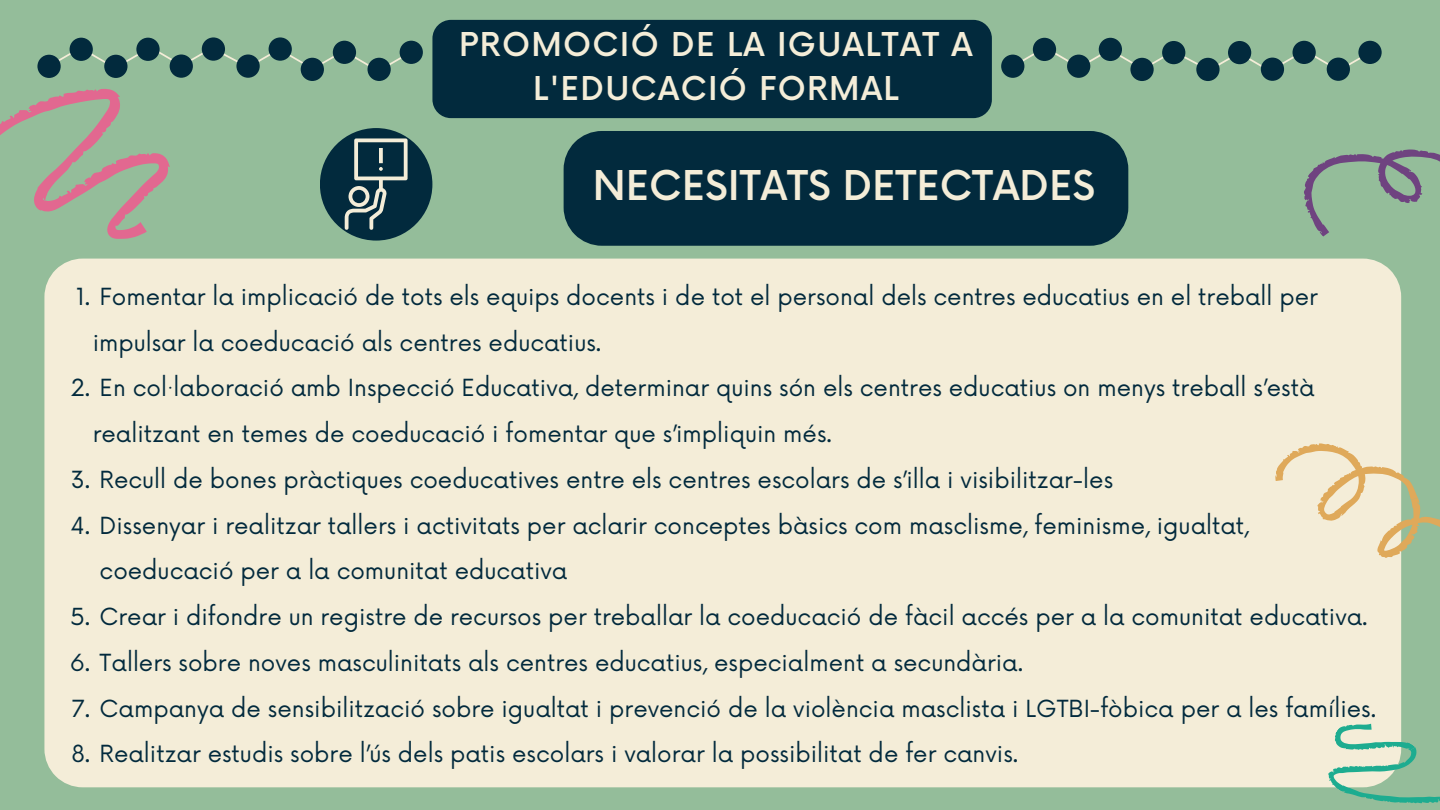
<style>
.page{position:relative;width:1440px;height:810px;background:#94bd9a}
.page>*{position:absolute;margin:0;border:0;box-sizing:border-box;transform-origin:0 0}
.t1{font:500 40px "Now";color:#f4edd8}
.t2{font:500 32px/44.2px "Now";letter-spacing:.04em;color:#f4edd8;text-align:center}
.t3{font:23px/45.8px "Now";color:#022a3d}
</style>
<div class="page">
<div style="left:1001px;top:55px;width:23px;height:23px;background:#022a3d;border-radius:50%"></div>
<div style="left:1033px;top:38px;width:23px;height:23px;background:#022a3d;border-radius:50%"></div>
<div style="left:1067px;top:55px;width:23px;height:23px;background:#022a3d;border-radius:50%"></div>
<div style="left:1099px;top:38px;width:23px;height:23px;background:#022a3d;border-radius:50%"></div>
<div style="left:1130px;top:58px;width:24px;height:23px;background:#022a3d;border-radius:50%"></div>
<div style="left:1162px;top:41px;width:23px;height:23px;background:#022a3d;border-radius:50%"></div>
<div style="left:1196px;top:58px;width:24px;height:23px;background:#022a3d;border-radius:50%"></div>
<div style="left:1228px;top:41px;width:23px;height:23px;background:#022a3d;border-radius:50%"></div>
<svg style="left:1011px;top:47px;width:356px;height:25px"></svg>
<div style="left:1261px;top:58px;width:23px;height:23px;background:#022a3d;border-radius:50%"></div>
<div style="left:1293px;top:41px;width:23px;height:23px;background:#022a3d;border-radius:50%"></div>
<div style="left:1327px;top:58px;width:23px;height:23px;background:#022a3d;border-radius:50%"></div>
<div style="left:1358px;top:41px;width:24px;height:23px;background:#022a3d;border-radius:50%"></div>
<div style="left:400px;top:41px;width:23px;height:23px;background:#022a3d;border-radius:50%"></div>
<div style="left:368px;top:58px;width:23px;height:23px;background:#022a3d;border-radius:50%"></div>
<div style="left:333px;top:41px;width:23px;height:23px;background:#022a3d;border-radius:50%"></div>
<div style="left:301px;top:58px;width:23px;height:23px;background:#022a3d;border-radius:50%"></div>
<div style="left:269px;top:37px;width:23px;height:24px;background:#022a3d;border-radius:50%"></div>
<svg style="left:236px;top:55px;width:24px;height:23px"></svg>
<div style="left:202px;top:37px;width:23px;height:24px;background:#022a3d;border-radius:50%"></div>
<div style="left:170px;top:55px;width:23px;height:23px;background:#022a3d;border-radius:50%"></div>
<svg style="left:47px;top:46px;width:366px;height:25px"></svg>
<div style="left:136px;top:38px;width:24px;height:23px;background:#022a3d;border-radius:50%"></div>
<div style="left:104px;top:55px;width:24px;height:23px;background:#022a3d;border-radius:50%"></div>
<div style="left:70px;top:38px;width:23px;height:23px;background:#022a3d;border-radius:50%"></div>
<div style="left:37px;top:55px;width:24px;height:23px;background:#022a3d;border-radius:50%"></div>
<div style="left:432px;top:20px;width:560px;height:98px;background:#022a3d;border-radius:19px"></div>
<div style="left:44px;top:259px;width:1357px;height:528px;background:#f4edd8"></div>
<div style="left:320px;top:128px;width:112px;height:113px;background:#022a3d;border-radius:50%"></div>
<svg style="left:345px;top:138px;width:63px;height:92px"></svg>
<div style="left:564px;top:131px;width:564px;height:115px;background:#022a3d"></div>
<svg style="left:0;top:89px;width:170px;height:150px"></svg>
<svg style="left:1284px;top:149px;width:156px;height:124px"></svg>
<svg style="left:1324px;top:706px;width:116px;height:98px"></svg>
<svg style="left:1269px;top:435px;width:171px;height:133px"></svg>
<h2 class="t2" style="left:459px;top:25px;width:515px">PROMOCIÓ DE LA IGUALTAT A<br>L'EDUCACIÓ FORMAL</h2>
<h1 class="t1" style="left:593px;top:164px;width:504px">NECESITATS DETECTADES</h1>
<p class="t3" style="left:93px;top:275px;width:1227px;text-indent:-17px">1. Fomentar la implicació de tots els equips docents i de tot el personal dels centres educatius en el treball per impulsar la coeducació als centres educatius.</p>
<p class="t3" style="left:93px;top:366px;width:1223px;text-indent:-22px">2. En col·laboració amb Inspecció Educativa, determinar quins són els centres educatius on menys treball s’està realitzant en temes de coeducació i fomentar que s’impliquin més.</p>
<p class="t3" style="left:71px;top:458px;width:1044px">3. Recull de bones pràctiques coeducatives entre els centres escolars de s’illa i visibilitzar-les</p>
<p class="t3" style="left:100px;top:504px;width:1151px;text-indent:-29px">4. Dissenyar i realitzar tallers i activitats per aclarir conceptes bàsics com masclisme, feminisme, igualtat, coeducació per a la comunitat educativa</p>
<p class="t3" style="left:70px;top:595px;width:1299px">5. Crear i difondre un registre de recursos per treballar la coeducació de fàcil accés per a la comunitat educativa.</p>
<p class="t3" style="left:70px;top:641px;width:955px">6. Tallers sobre noves masculinitats als centres educatius, especialment a secundària.</p>
<p class="t3" style="left:72px;top:687px;width:1306px">7. Campanya de sensibilització sobre igualtat i prevenció de la violència masclista i LGTBI-fòbica per a les famílies.</p>
<p class="t3" style="left:71px;top:732px;width:948px">8. Realitzar estudis sobre l’ús dels patis escolars i valorar la possibilitat de fer canvis.</p>
</div>
